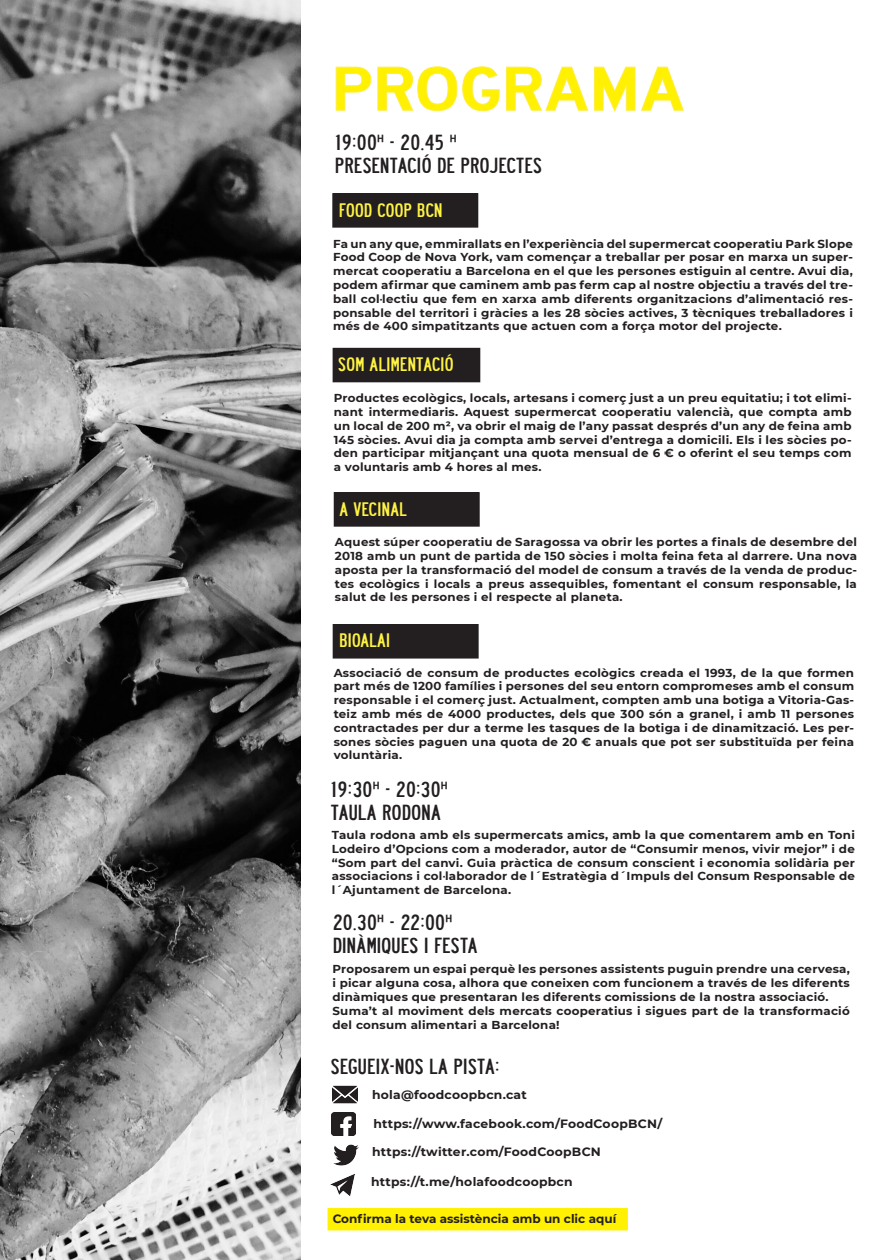
<style>
.page{position:relative;width:888px;height:1260px;background:#fff}
.page>*{position:absolute;margin:0;border:0;box-sizing:border-box;transform-origin:0 0}
.t1{font:107.55px "Roadway";color:#fff101;scale:1.21 1}
.t2{font:19.2px "Roadway";letter-spacing:.02em;color:#231f20;scale:1.11 1}
.t3{font:17.15px "Roadway";letter-spacing:.02em;color:#fff343;scale:1.11 1}
.t4{font:700 12px "Montserrat";letter-spacing:.02em;color:#231f20}
.t5{font:700 12px "Montserrat";color:#231f20}
.t6{font:700 11.5px/13.8px "Montserrat";letter-spacing:.02em;color:#231f20;text-align:justify}
</style>
<div class="page">
<div style="left:328px;top:1208px;width:300px;height:22px;background:#fff101"></div>
<div style="left:333px;top:625px;width:145px;height:33px;background:#231f20"></div>
<div style="left:333px;top:624px;width:145px;height:34px;border:1px solid #231f20"></div>
<div style="left:334px;top:493px;width:145px;height:33px;background:#231f20"></div>
<div style="left:334px;top:492px;width:145px;height:34px;border:1px solid #231f20"></div>
<div style="left:333px;top:348px;width:147px;height:34px;background:#231f20"></div>
<div style="left:333px;top:194px;width:145px;height:33px;background:#231f20"></div>
<div style="left:333px;top:193px;width:145px;height:34px;border:1px solid #231f20"></div>
<img style="left:0;top:0;width:300px;height:1260px">
<svg style="left:336px;top:67px;width:35px;height:44px"></svg>
<svg style="left:377px;top:66px;width:123px;height:45px"></svg>
<svg style="left:506px;top:67px;width:82px;height:44px"></svg>
<svg style="left:594px;top:67px;width:90px;height:45px"></svg>
<img style="left:333px;top:1144px;width:25px;height:22px">
<img style="left:330px;top:1174px;width:25px;height:22px">
<img style="left:332px;top:1112px;width:23px;height:24px">
<img style="left:333px;top:1085px;width:24px;height:19px">
<p class="t1" style="left:332px;top:39px;width:294px">programa</p>
<p class="t2" style="left:335px;top:130px;width:111px">19:00h - 20.45 h</p>
<p class="t2" style="left:335px;top:153px;width:188px">PRESENTACIÓ DE PROJECTES</p>
<p class="t3" style="left:339px;top:199px;width:95px">FOOD COOP BCN</p>
<p class="t6" style="left:333px;top:236px;width:521px">Fa un any que, emmirallats en l’experiència del supermercat cooperatiu Park Slope Food Coop de Nova York, vam començar a treballar per posar en marxa un super&shy;mercat cooperatiu a Barcelona en el que les persones estiguin al centre. Avui dia, podem afirmar que caminem amb pas ferm cap al nostre objectiu a través del tre&shy;ball col·lectiu que fem en xarxa amb diferents organitzacions d’alimentació res&shy;ponsable del territori i gràcies a les 28 sòcies actives, 3 tècniques treballadores i més de 400 simpatitzants que actuen com a força motor del projecte.</p>
<p class="t3" style="left:338px;top:353px;width:106px">SOM ALIMENTACIÓ</p>
<p class="t6" style="left:334px;top:391px;width:519px">Productes ecològics, locals, artesans i comerç just a un preu equitatiu; i tot elimi&shy;nant intermediaris. Aquest supermercat cooperatiu valencià, que compta amb un local de 200 m², va obrir el maig de l’any passat després d’un any de feina amb 145 sòcies. Avui dia ja compta amb servei d’entrega a domicili. Els i les sòcies po&shy;den participar mitjançant una quota mensual de 6 € o oferint el seu temps com a voluntaris amb 4 hores al mes.</p>
<p class="t3" style="left:340px;top:497px;width:62px">A VECINAL</p>
<p class="t6" style="left:335px;top:535px;width:523px">Aquest súper cooperatiu de Saragossa va obrir les portes a finals de desembre del 2018 amb un punt de partida de 150 sòcies i molta feina feta al darrere. Una nova aposta per la transformació del model de consum a través de la venda de produc&shy;tes ecològics i locals a preus assequibles, fomentant el consum responsable, la salut de les persones i el respecte al planeta.</p>
<p class="t3" style="left:339px;top:628px;width:47px">BIOALAI</p>
<p class="t6" style="left:334px;top:665px;width:522px">Associació de consum de productes ecològics creada el 1993, de la que formen part més de 1200 famílies i persones del seu entorn compromeses amb el consum responsable i el comerç just. Actualment, compten amb una botiga a Vitoria-Gas&shy;teiz amb més de 4000 productes, dels que 300 són a granel, i amb 11 persones contractades per dur a terme les tasques de la botiga i de dinamització. Les per&shy;sones sòcies paguen una quota de 20 € anuals que pot ser substituïda per feina voluntària.</p>
<p class="t2" style="left:331px;top:777px;width:107px">19:30h - 20:30h</p>
<p class="t2" style="left:331px;top:800px;width:101px">TAULA RODONA</p>
<p class="t6" style="left:332px;top:827px;width:525px">Taula rodona amb els supermercats amics, amb la que comentarem amb en Toni Lodeiro d’Opcions com a moderador, autor de “Consumir menos, vivir mejor” i de “Som part del canvi. Guia pràctica de consum conscient i economia solidària per associacions i col·laborador de l´Estratègia d´Impuls del Consum Responsable de l´Ajuntament de Barcelona.</p>
<p class="t2" style="left:333px;top:909px;width:109px">20.30h - 22:00h</p>
<p class="t2" style="left:333px;top:932px;width:132px">DINÀMIQUES I FESTA</p>
<p class="t6" style="left:333px;top:962px;width:519px">Proposarem un espai perquè les persones assistents puguin prendre una cervesa, i picar alguna cosa, alhora que coneixen com funcionem a través de les diferents dinàmiques que presentaran les diferents comissions de la nostra associació.</p>
<p class="t6" style="left:333px;top:1003px;width:519px;line-height:14.4px">Suma’t al moviment dels mercats cooperatius i sigues part de la transformació del consum alimentari a Barcelona!</p>
<p class="t2" style="left:331px;top:1053px;width:154px">SEGUEIX-NOS LA PISTA:</p>
<p class="t4" style="left:372px;top:1086px;width:156px">hola@foodcoopbcn.cat</p>
<p class="t4" style="left:373px;top:1115px;width:290px">https://www.facebook.com/FoodCoopBCN/</p>
<p class="t4" style="left:372px;top:1143px;width:230px">https://twitter.com/FoodCoopBCN</p>
<p class="t4" style="left:371px;top:1173px;width:203px">https://t.me/holafoodcoopbcn</p>
<p class="t5" style="left:333px;top:1210px;width:285px">Confirma la teva assistència amb un clic aquí</p>
</div>
